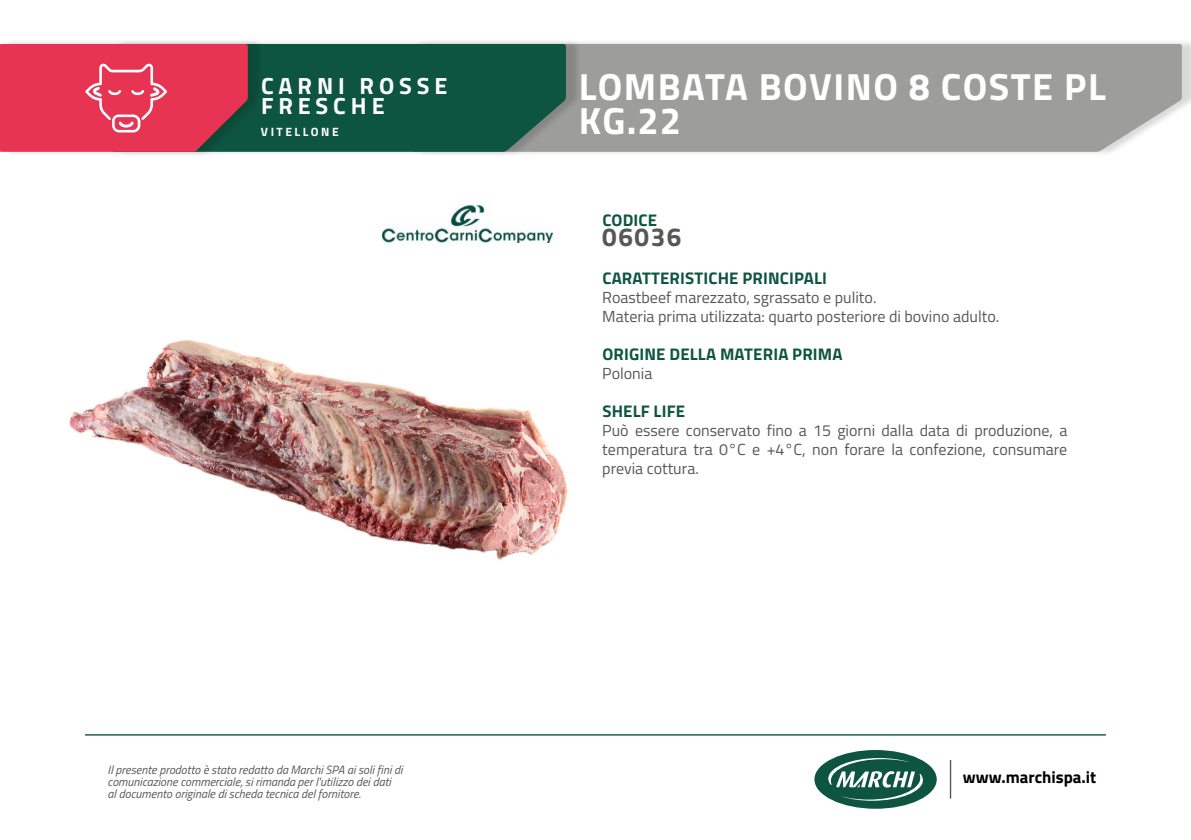
<style>
.page{position:relative;width:1191px;height:840px;background:#fff}
.page>*{position:absolute;margin:0;border:0;box-sizing:border-box;transform-origin:0 0}
.t1{font:700 37.8px/34.2px "Titillium Web";letter-spacing:.04em;color:#fff}
.t2{font:700 26px "Titillium Web";letter-spacing:.06em;color:#575756}
.t3{font:700 23.4px "Titillium Web";letter-spacing:.21em;color:#fff}
.t4{font:700 16.8px "Titillium Web";letter-spacing:.01em;color:#0e5540}
.t5{font:700 16.8px "Titillium Web";color:#000}
.t6{font:16px/19px "Titillium Web";color:#575756;text-align:justify}
.t7{font:italic 12px/12px "Titillium Web";color:#575756}
.t8{font:700 12px "Titillium Web";letter-spacing:.21em;color:#fff}
</style>
<div class="page">
<hr style="left:949px;top:759px;width:2px;height:39px;background:#575756">
<div style="left:814px;top:749px;width:122px;height:59px;background:#0e5540;border-radius:50%"></div>
<svg style="left:828px;top:757px;width:95px;height:43px"></svg>
<hr style="left:85px;top:733px;width:1021px;height:2px;background:#0e5540">
<div style="left:416px;top:39px;width:775px;height:118px;background:#000;opacity:.15"></div>
<div style="left:581px;top:44px;width:600px;height:108px;background:#9d9d9c"></div>
<div style="left:116px;top:39px;width:465px;height:118px;background:#000;opacity:.15"></div>
<div style="left:263px;top:44px;width:303px;height:108px;background:#0e5540"></div>
<div style="left:4px;top:38px;width:259px;height:119px;background:#000;opacity:.15"></div>
<svg style="left:0;top:44px;width:248px;height:108px"></svg>
<img style="left:69px;top:340px;width:499px;height:220px">
<img style="left:382px;top:204px;width:171px;height:42px">
<p class="t3" style="left:261px;top:68px;width:188px">CARNI ROSSE</p>
<p class="t3" style="left:261px;top:88px;width:125px">FRESCHE</p>
<p class="t8" style="left:261px;top:123px;width:79px">VITELLONE</p>
<p class="t3" style="left:302px;top:85px;width:91px">CARNE</p>
<p class="t7" style="left:108px;top:762px;width:296px">Il presente prodotto è stato redatto da Marchi SPA ai soli fini di comunicazione commerciale, si rimanda per l'utilizzo dei dati<br>al documento originale di scheda tecnica del fornitore.</p>
<p class="t1" style="left:578px;top:68px;width:529px">LOMBATA BOVINO 8 COSTE PL<br>KG.22</p>
<p class="t4" style="left:602px;top:207px;width:56px">CODICE</p>
<p class="t2" style="left:602px;top:217px;width:81px">06036</p>
<p class="t4" style="left:602px;top:265px;width:226px">CARATTERISTICHE PRINCIPALI</p>
<p class="t6" style="left:602px;top:287px;width:276px">Roastbeef marezzato, sgrassato e pulito.</p>
<p class="t6" style="left:602px;top:306px;width:398px">Materia prima utilizzata: quarto posteriore di bovino adulto.</p>
<p class="t4" style="left:602px;top:341px;width:242px">ORIGINE DELLA MATERIA PRIMA</p>
<p class="t6" style="left:602px;top:363px;width:52px">Polonia</p>
<p class="t4" style="left:602px;top:398px;width:84px">SHELF LIFE</p>
<p class="t6" style="left:602px;top:420px;width:466px">Può essere conservato fino a 15 giorni dalla data di produzione, a temperatura tra 0°C e +4°C, non forare la confezione, consumare previa cottura.</p>
<p class="t5" style="left:963px;top:764px;width:135px">www.marchispa.it</p>
</div>
